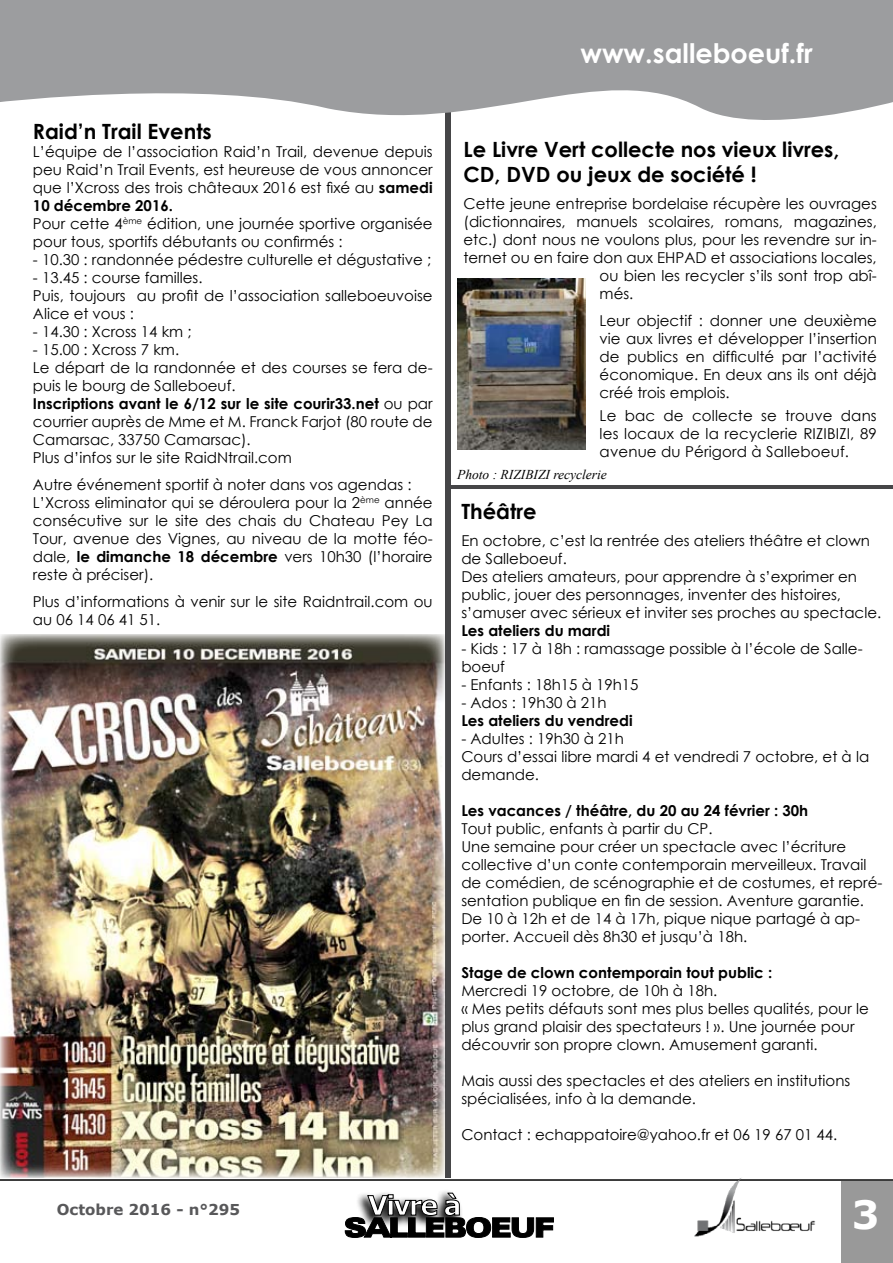
<style>
.page{position:relative;width:893px;height:1263px;background:#fff}
.page>*{position:absolute;margin:0;border:0;box-sizing:border-box;transform-origin:0 0}
.t1{font:700 39px "Verdana";color:#fff}
.t2{font:700 27px "Century Gothic";color:#fff}
.t3{font:700 21px/25.2px "Century Gothic";color:#000}
.t4{font:15px/18px "Century Gothic";color:#000}
.t5{font:700 15px "Century Gothic";color:#000}
.t6{font:700 15px "Verdana";color:#58585a}
.t7{font:italic 13.5px "Times New Roman";color:#000}
.s1{font-weight:700}
</style>
<div class="page">
<div style="left:445px;top:0;width:6px;height:1178px;background:#464648"></div>
<hr style="left:446px;top:486px;width:447px;height:3px;background:#464648">
<img style="left:0;top:634px;width:445px;height:544px">
<img style="left:457px;top:278px;width:129px;height:172px">
<hr style="left:0;top:1179px;width:893px;height:2px;background:#000">
<svg style="left:0;top:0;width:893px;height:120px;background:#a9aaac"></svg>
<svg style="left:344px;top:1192px;width:210px;height:46px"></svg>
<div style="left:842px;top:1181px;width:51px;height:82px;background:#999"></div>
<img style="left:694px;top:1178px;width:132px;height:59px">
<h2 class="t2" style="left:580px;top:32px;width:234px">www.salleboeuf.fr</h2>
<h3 class="t3" style="left:33px;top:118px;width:180px">Raid’n Trail Events</h3>
<p class="t4" style="left:33px;top:142px;width:401px">L’équipe de l’association Raid’n Trail, devenue depuis peu Raid’n Trail Events, est heureuse de vous annoncer que l’Xcross des trois châteaux 2016 est fixé au <span class="s1">samedi 10 décembre 2016.<br></span>Pour cette 4<sup>ème</sup> édition, une journée sportive organisée pour tous, sportifs débutants ou confirmés :</p>
<p class="t4" style="left:33px;top:250px;width:400px">- 10.30 : randonnée pédestre culturelle et dégustative ;</p>
<p class="t4" style="left:33px;top:268px;width:401px">- 13.45 : course familles.<br>Puis, toujours au profit de l’association salleboeuvoise<br>Alice et vous :</p>
<p class="t4" style="left:33px;top:322px;width:160px">- 14.30 : Xcross 14 km ;</p>
<p class="t4" style="left:33px;top:340px;width:401px">- 15.00 : Xcross 7 km.<br>Le départ de la randonnée et des courses se fera de&shy;puis le bourg de Salleboeuf.<br><span class="s1">Inscriptions avant le 6/12 sur le site courir33.net</span> ou par courrier auprès de Mme et M. Franck Farjot (80 route de Camarsac, 33750 Camarsac).<br>Plus d’infos sur le site RaidNtrail.com</p>
<p class="t4" style="left:33px;top:475px;width:401px">Autre événement sportif à noter dans vos agendas :<br>L’Xcross eliminator qui se déroulera pour la 2<sup>ème</sup> année consécutive sur le site des chais du Chateau Pey La Tour, avenue des Vignes, au niveau de la motte féo&shy;dale, <span class="s1">le dimanche 18 décembre</span> vers 10h30 (l’horaire reste à préciser).</p>
<p class="t4" style="left:33px;top:592px;width:401px">Plus d’informations à venir sur le site Raidntrail.com ou au 06 14 06 41 51.</p>
<h3 class="t3" style="left:463px;top:136px;width:377px">Le Livre Vert collecte nos vieux livres,<br>CD, DVD ou jeux de société !</h3>
<p class="t4" style="left:463px;top:195px;width:415px">Cette jeune entreprise bordelaise récupère les ouvrages</p>
<p class="t4" style="left:463px;top:213px;width:415px">(dictionnaires, manuels scolaires, romans, magazines,</p>
<p class="t4" style="left:463px;top:231px;width:415px">etc.) dont nous ne voulons plus, pour les revendre sur in-</p>
<p class="t4" style="left:463px;top:249px;width:415px">ternet ou en faire don aux EHPAD et associations locales,</p>
<p class="t4" style="left:600px;top:267px;width:279px">ou bien les recycler s’ils sont trop abî-</p>
<p class="t4" style="left:600px;top:285px;width:35px">més.</p>
<p class="t4" style="left:600px;top:312px;width:279px;text-align:justify">Leur objectif : donner une deuxième vie aux livres et développer l’insertion de publics en difficulté par l’activité économique. En deux ans ils ont déjà créé trois emplois.</p>
<p class="t4" style="left:600px;top:406px;width:279px;text-align:justify">Le bac de collecte se trouve dans les locaux de la recyclerie RIZIBIZI, 89 avenue du Périgord à Salleboeuf.</p>
<p class="t7" style="left:457px;top:465px;width:151px">Photo : RIZIBIZI recyclerie</p>
<h3 class="t3" style="left:461px;top:498px;width:77px">Théâtre</h3>
<p class="t4" style="left:461px;top:532px;width:421px">En octobre, c’est la rentrée des ateliers théâtre et clown de Salleboeuf.<br>Des ateliers amateurs, pour apprendre à s’exprimer en public, jouer des personnages, inventer des histoires, s’amuser avec sérieux et inviter ses proches au spectacle.</p>
<p class="t5" style="left:461px;top:619px;width:150px">Les ateliers du mardi</p>
<p class="t4" style="left:461px;top:640px;width:403px">- Kids : 17 à 18h : ramassage possible à l’école de Salle&shy;boeuf</p>
<p class="t4" style="left:461px;top:676px;width:179px">- Enfants : 18h15 à 19h15</p>
<p class="t4" style="left:461px;top:694px;width:147px">- Ados : 19h30 à 21h</p>
<p class="t5" style="left:461px;top:709px;width:173px">Les ateliers du vendredi</p>
<p class="t4" style="left:461px;top:730px;width:409px">- Adultes : 19h30 à 21h<br>Cours d’essai libre mardi 4 et vendredi 7 octobre, et à la demande.</p>
<p class="t5" style="left:461px;top:799px;width:348px">Les vacances / théâtre, du 20 au 24 février : 30h</p>
<p class="t4" style="left:461px;top:820px;width:422px">Tout public, enfants à partir du CP.<br>Une semaine pour créer un spectacle avec l’écriture collective d’un conte contemporain merveilleux. Travail de comédien, de scénographie et de costumes, et repré&shy;sentation publique en fin de session. Aventure garantie.<br>De 10 à 12h et de 14 à 17h, pique nique partagé à ap&shy;porter. Accueil dès 8h30 et jusqu’à 18h.</p>
<p class="t5" style="left:461px;top:961px;width:312px">Stage de clown contemporain tout public :</p>
<p class="t4" style="left:461px;top:982px;width:409px">Mercredi 19 octobre, de 10h à 18h.<br>« Mes petits défauts sont mes plus belles qualités, pour le plus grand plaisir des spectateurs ! ». Une journée pour découvrir son propre clown. Amusement garanti.</p>
<p class="t4" style="left:461px;top:1072px;width:390px">Mais aussi des spectacles et des ateliers en institutions spécialisées, info à la demande.</p>
<p class="t4" style="left:461px;top:1126px;width:377px">Contact : echappatoire@yahoo.fr et 06 19 67 01 44.</p>
<p class="t6" style="left:57px;top:1199px;width:185px">Octobre 2016 - n°295</p>
<h1 class="t1" style="left:852px;top:1187px;width:29px">3</h1>
</div>
